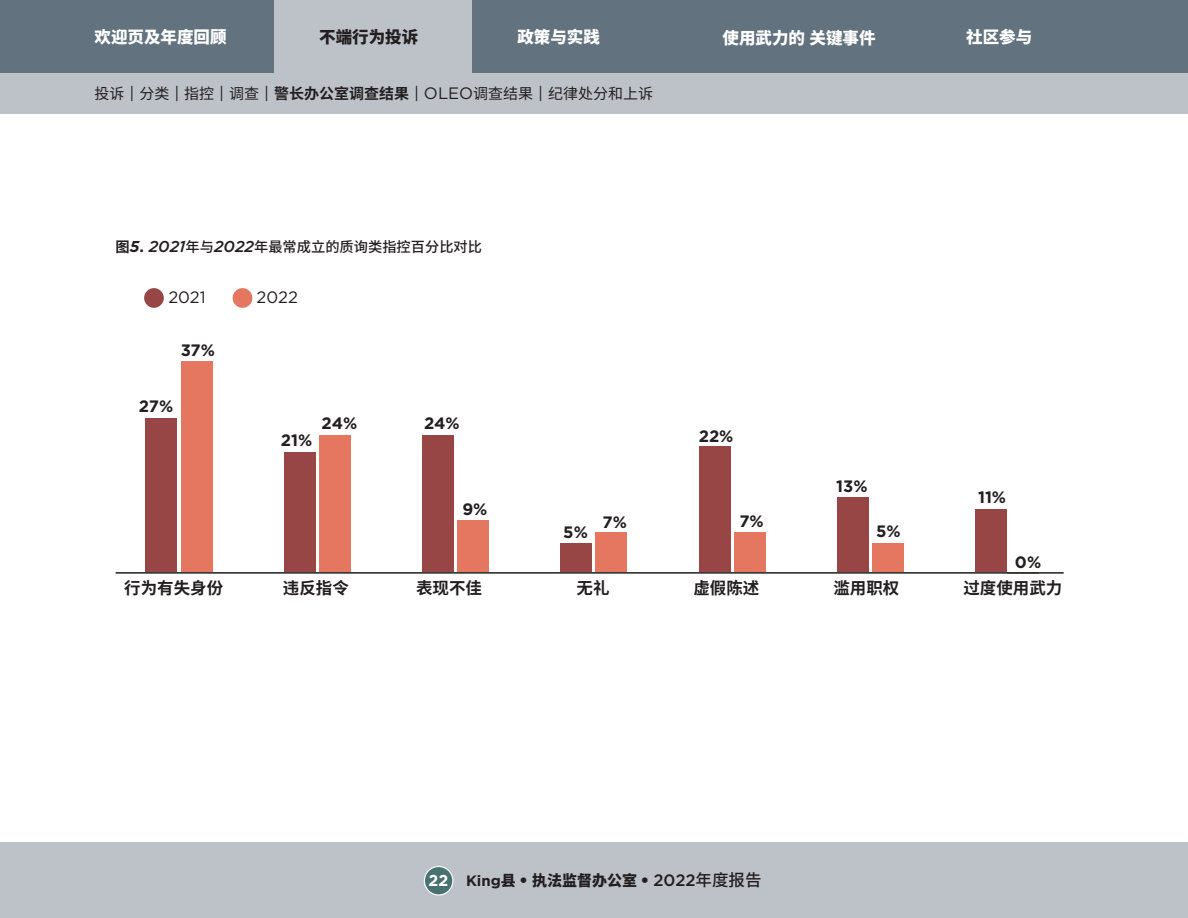
<style>
.page{position:relative;width:1188px;height:918px;background:#fff}
.page>*{position:absolute;margin:0;border:0;box-sizing:border-box;transform-origin:0 0}
.t1{font:700 16.5px "Gotham";color:#231f20}
.t2{font:700 16.5px "Noto Sans CJ Ksc";color:#231f20}
.t3{font:900 16.5px "Noto Sans CJ Ksc";color:#fff}
.t4{font:16.5px "Gotham";color:#231f20}
.t5{font:900 16.5px "Noto Sans CJ Ksc";color:#231f20}
.t6{font:15px "Noto Sans CJ Ksc";color:#231f20}
.t7{font:900 15px "Noto Sans CJ Ksc";color:#231f20}
.figure_titles{font:500 14.25px "Noto Sans CJ Ksc";color:#231f20}
.s1{font-family:"Gotham";font-size:16.5px}
.s2{font-weight:700}
.s3{font-family:"Gotham";font-weight:700;font-style:italic;font-size:15.75px}
.s4{font-family:"Gotham";font-weight:700;font-size:15.75px}
.s5{font-family:"Gotham";font-style:italic;font-size:15.75px}
.s6{font-family:"Gotham";font-weight:700;font-size:15.75px;color:#fff}
.s7{font-family:"Gotham";font-weight:700}
.s8{font-family:"Gotham";font-weight:500;font-size:16.5px}
.s9{font-weight:500;font-size:16.5px}
</style>
<div class="page">
<div style="left:0;top:842px;width:1188px;height:76px;background:#bdc2c8"></div>
<div style="left:424px;top:867px;width:29px;height:28px;background:#477271;border-radius:50%"></div>
<div style="left:424px;top:866px;width:29px;height:30px;border:1px solid #fff;border-radius:50%"></div>
<div style="left:0;top:73px;width:1188px;height:40px;background:#bdc2c8"></div>
<div style="left:0;top:0;width:1188px;height:73px;background:#62737f"></div>
<div style="left:274px;top:0;width:198px;height:74px;background:#bdc2c8"></div>
<div style="left:144px;top:288px;width:20px;height:20px;background:#974645;border-radius:50%"></div>
<div style="left:233px;top:288px;width:19px;height:20px;background:#e5765f;border-radius:50%"></div>
<hr style="left:116px;top:572px;width:948px;height:2px;background:#000">
<div style="left:975px;top:509px;width:32px;height:63px;background:#974645"></div>
<div style="left:872px;top:544px;width:32px;height:28px;background:#e5765f"></div>
<hr style="left:1007px;top:572px;width:32px;height:1px;background:#231f20">
<div style="left:837px;top:498px;width:32px;height:74px;background:#974645"></div>
<div style="left:734px;top:532px;width:32px;height:40px;background:#e5765f"></div>
<div style="left:699px;top:447px;width:32px;height:125px;background:#974645"></div>
<div style="left:595px;top:532px;width:32px;height:40px;background:#e5765f"></div>
<div style="left:560px;top:544px;width:32px;height:28px;background:#974645"></div>
<div style="left:457px;top:521px;width:32px;height:51px;background:#e5765f"></div>
<div style="left:422px;top:435px;width:32px;height:137px;background:#974645"></div>
<div style="left:319px;top:435px;width:32px;height:137px;background:#e5765f"></div>
<div style="left:284px;top:452px;width:32px;height:120px;background:#974645"></div>
<div style="left:181px;top:361px;width:32px;height:211px;background:#e5765f"></div>
<div style="left:145px;top:418px;width:32px;height:154px;background:#974645"></div>
<p class="t3" style="left:94px;top:28px;width:133px">欢迎页及年度回顾</p>
<p class="t5" style="left:319px;top:28px;width:100px">不端行为投诉</p>
<p class="t3" style="left:517px;top:28px;width:84px">政策与实践</p>
<p class="t3" style="left:723px;top:28px;width:155px">使用武力的关键事件</p>
<p class="t3" style="left:966px;top:28px;width:67px">社区参与</p>
<p class="t6" style="left:94px;top:85px;width:560px">投诉 <span class="s1">|</span> 分类 <span class="s1">|</span> 指控 <span class="s1">|</span> 调查 <span class="s1">|</span> <span class="s2">警长办公室调查结果</span> <span class="s1">| OLEO</span>调查结果 <span class="s1">|</span> 纪律处分和上诉</p>
<p class="figure_titles" style="left:116px;top:239px;width:368px"><span class="s2">图</span><span class="s3">5</span><span class="s4">.</span> <span class="s5">2021</span>年与<span class="s5">2022</span>年最常成立的质询类指控百分比对比</p>
<p class="t4" style="left:168px;top:287px;width:39px">2021</p>
<p class="t4" style="left:257px;top:287px;width:43px">2022</p>
<p class="t1" style="left:181px;top:339px;width:36px">37%</p>
<p class="t1" style="left:139px;top:395px;width:36px">27%</p>
<p class="t2" style="left:124px;top:579px;width:101px">行为有失身份</p>
<p class="t1" style="left:281px;top:429px;width:33px">21%</p>
<p class="t1" style="left:322px;top:413px;width:37px">24%</p>
<p class="t2" style="left:283px;top:579px;width:67px">违反指令</p>
<p class="t1" style="left:424px;top:413px;width:37px">24%</p>
<p class="t1" style="left:462px;top:498px;width:27px">9%</p>
<p class="t1" style="left:563px;top:521px;width:26px">5%</p>
<p class="t1" style="left:603px;top:511px;width:26px">7%</p>
<p class="t2" style="left:416px;top:579px;width:67px">表现不佳</p>
<p class="t2" style="left:577px;top:579px;width:34px">无礼</p>
<p class="t1" style="left:699px;top:425px;width:36px">22%</p>
<p class="t1" style="left:739px;top:510px;width:26px">7%</p>
<p class="t1" style="left:836px;top:475px;width:33px">13%</p>
<p class="t1" style="left:876px;top:520px;width:26px">5%</p>
<p class="t2" style="left:693px;top:579px;width:67px">虚假陈述</p>
<p class="t2" style="left:833px;top:579px;width:67px">滥用职权</p>
<p class="t1" style="left:978px;top:486px;width:30px">11%</p>
<p class="t1" style="left:1015px;top:551px;width:28px">0%</p>
<p class="t2" style="left:963px;top:579px;width:100px">过度使用武力</p>
<p class="t7" style="left:429px;top:872px;width:335px"><span class="s6">22</span> <span class="s7">King</span>县 <span class="s1">•</span> 执法监督办公室 <span class="s1">•</span> <span class="s8">2022</span><span class="s9">年度报告</span></p>
</div>
